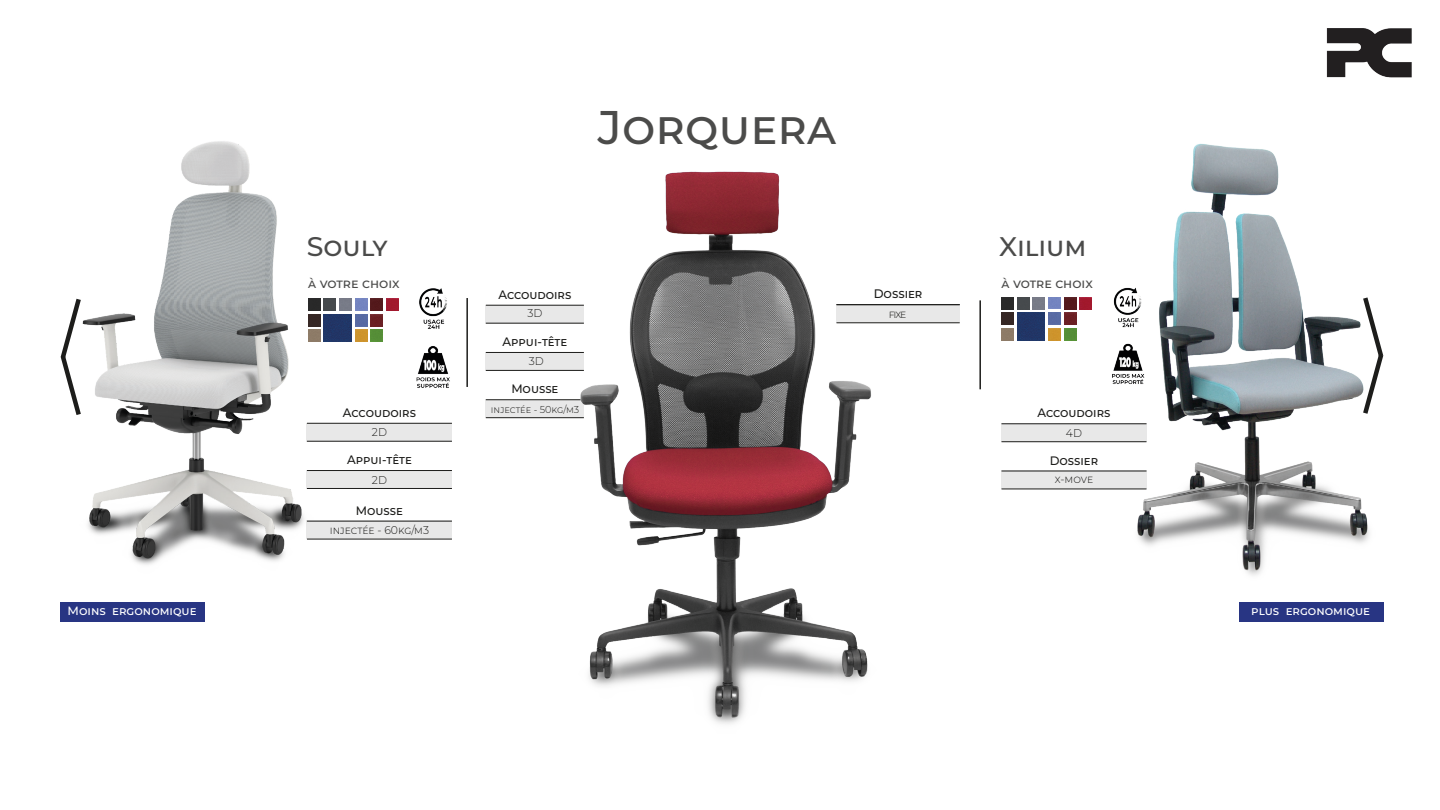
<style>
.page{position:relative;width:1440px;height:810px;background:#fff}
.page>*{position:absolute;margin:0;border:0;box-sizing:border-box;transform-origin:0 0}
.t1{font:100 47.25px "Montserrat";color:#4b4b4a}
.t2{font:100 26.85px "Montserrat";color:#4b4b4a}
.t3{font:100 13.05px "Montserrat";color:#4b4b4a}
.t4{font:100 12.3px "Montserrat";color:#1d1d1b}
.t5{font:100 12px "Montserrat";color:#fff}
.t6{font:100 11.25px "Montserrat";color:#1d1d1b}
.t7{font:100 10.05px "Montserrat";color:#1d1d1b}
</style>
<div class="page">
<div style="left:1239px;top:602px;width:144px;height:20px;background:#283583"></div>
<svg style="left:60px;top:315px;width:12px;height:83px"></svg>
<hr style="left:466px;top:298px;width:2px;height:89px;background:#1d1d1b">
<hr style="left:979px;top:300px;width:2px;height:89px;background:#1d1d1b">
<div style="left:61px;top:602px;width:144px;height:20px;background:#283583"></div>
<div style="left:836px;top:304px;width:124px;height:19px;background:#e8e8e8"></div>
<hr style="left:836px;top:322px;width:124px;height:1px;background:#1d1d1b">
<hr style="left:836px;top:304px;width:124px;height:1px;background:#1d1d1b">
<img style="left:1327px;top:29px;width:85px;height:49px">
<img style="left:419px;top:288px;width:28px;height:41px">
<img style="left:416px;top:346px;width:34px;height:42px">
<div style="left:307px;top:423px;width:145px;height:18px;background:#e8e8e8"></div>
<hr style="left:307px;top:423px;width:145px;height:1px;background:#1d1d1b">
<hr style="left:307px;top:441px;width:145px;height:1px;background:#1d1d1b">
<img style="left:1113px;top:288px;width:14px;height:40px">
<img style="left:1112px;top:344px;width:15px;height:40px">
<div style="left:307px;top:470px;width:145px;height:18px;background:#e8e8e8"></div>
<hr style="left:307px;top:470px;width:145px;height:1px;background:#1d1d1b">
<hr style="left:307px;top:488px;width:145px;height:1px;background:#1d1d1b">
<div style="left:486px;top:305px;width:98px;height:18px;background:#e8e8e8"></div>
<hr style="left:486px;top:305px;width:98px;height:1px;background:#1d1d1b">
<hr style="left:486px;top:323px;width:98px;height:1px;background:#1d1d1b">
<div style="left:486px;top:352px;width:98px;height:18px;background:#e8e8e8"></div>
<hr style="left:486px;top:352px;width:98px;height:1px;background:#1d1d1b">
<hr style="left:486px;top:370px;width:98px;height:1px;background:#1d1d1b">
<div style="left:1001px;top:423px;width:145px;height:19px;background:#e8e8e8"></div>
<hr style="left:1001px;top:423px;width:145px;height:1px;background:#1d1d1b">
<hr style="left:1001px;top:441px;width:145px;height:1px;background:#1d1d1b">
<div style="left:1001px;top:471px;width:145px;height:18px;background:#e8e8e8"></div>
<hr style="left:1001px;top:471px;width:145px;height:1px;background:#1d1d1b">
<hr style="left:1001px;top:489px;width:145px;height:1px;background:#1d1d1b">
<img style="left:72px;top:141px;width:243px;height:424px">
<img style="left:1127px;top:143px;width:257px;height:433px">
<svg style="left:1001px;top:297px;width:91px;height:43px"></svg>
<svg style="left:308px;top:298px;width:90px;height:43px"></svg>
<div style="left:307px;top:521px;width:145px;height:18px;background:#e8e8e8"></div>
<hr style="left:307px;top:521px;width:145px;height:1px;background:#1d1d1b">
<hr style="left:307px;top:539px;width:145px;height:1px;background:#1d1d1b">
<div style="left:486px;top:399px;width:98px;height:19px;background:#e8e8e8"></div>
<hr style="left:486px;top:399px;width:98px;height:1px;background:#1d1d1b">
<hr style="left:486px;top:417px;width:98px;height:1px;background:#1d1d1b">
<img style="left:571px;top:171px;width:314px;height:553px">
<h1 class="t1" style="left:598px;top:96px;width:240px">Jorquera</h1>
<h2 class="t2" style="left:307px;top:228px;width:82px">Souly</h2>
<h2 class="t2" style="left:999px;top:228px;width:89px">Xilium</h2>
<p class="t3" style="left:308px;top:275px;width:93px">à votre choix</p>
<p class="t4" style="left:498px;top:286px;width:75px">Accoudoirs</p>
<p class="t6" style="left:527px;top:306px;width:17px">3D</p>
<p class="t4" style="left:502px;top:333px;width:66px">Appui-tête</p>
<p class="t6" style="left:529px;top:353px;width:17px">3D</p>
<p class="t4" style="left:874px;top:286px;width:50px">Dossier</p>
<p class="t6" style="left:889px;top:307px;width:19px">fixe</p>
<p class="t3" style="left:1001px;top:275px;width:93px">à votre choix</p>
<p class="t4" style="left:343px;top:404px;width:75px">Accoudoirs</p>
<p class="t6" style="left:372px;top:425px;width:17px">2D</p>
<p class="t4" style="left:511px;top:381px;width:49px">Mousse</p>
<p class="t7" style="left:491px;top:403px;width:90px">inj ectée - 50kg/m3</p>
<p class="t4" style="left:1037px;top:405px;width:75px">Accoudoirs</p>
<p class="t6" style="left:1066px;top:425px;width:18px">4D</p>
<p class="t4" style="left:347px;top:452px;width:66px">Appui-tête</p>
<p class="t6" style="left:372px;top:472px;width:17px">2D</p>
<p class="t4" style="left:1050px;top:452px;width:50px">Dossier</p>
<p class="t6" style="left:1055px;top:472px;width:40px">x-move</p>
<p class="t4" style="left:356px;top:502px;width:49px">Mousse</p>
<p class="t6" style="left:330px;top:523px;width:101px">inj ectée - 60kg/m3</p>
<p class="t5" style="left:68px;top:603px;width:130px">Moins ergonomique</p>
<p class="t5" style="left:1251px;top:603px;width:120px">plus ergonomique</p>
</div>
